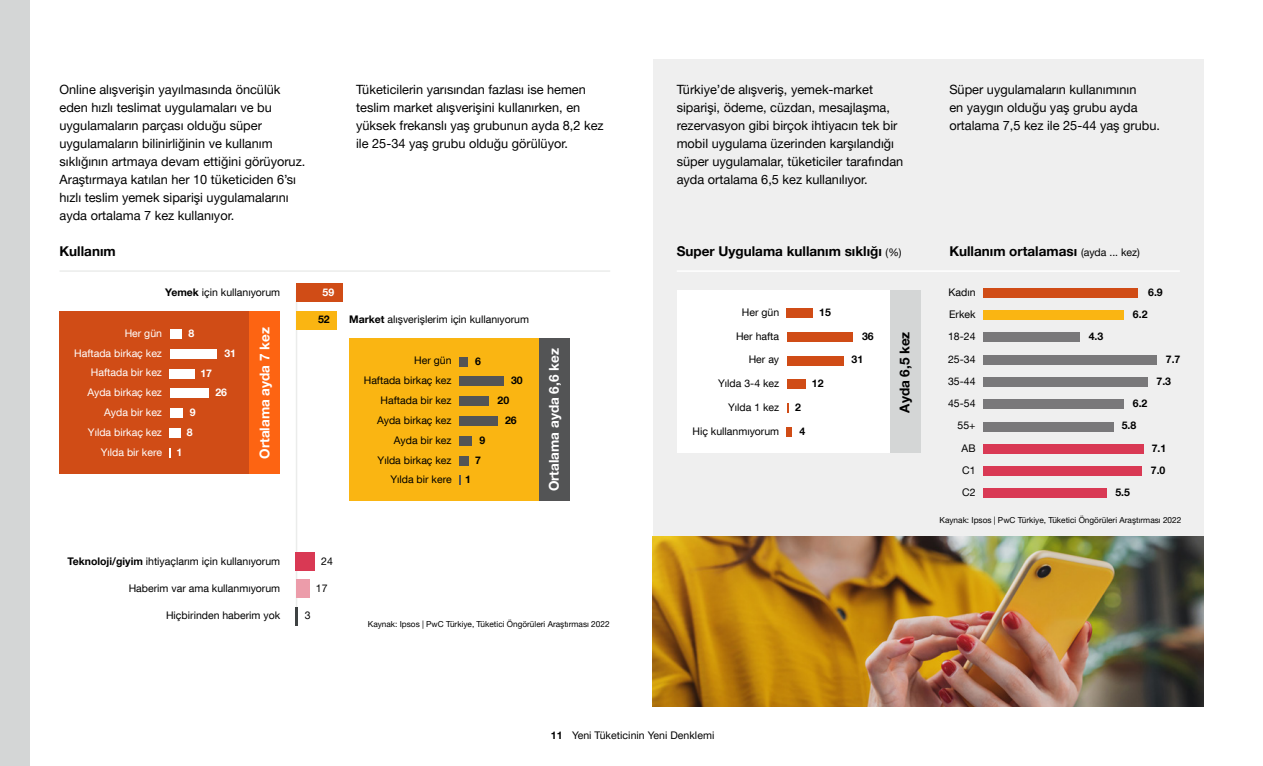
<style>
.page{position:relative;width:1263px;height:766px;background:#fff}
.page>*{position:absolute;margin:0;border:0;box-sizing:border-box;transform-origin:0 0}
.t1{font:700 13.5px "Helvetica Neue LT Pro";color:#000}
.t2{font:700 13.5px "Helvetica Neue LT Pro";color:#fff}
.t3{font:12.75px/18px "Helvetica Neue LT Pro";color:#000}
.t4{font:10.5px/22.2px "Helvetica Neue LT Com";color:#000;text-align:center}
.t5{font:10.5px "Helvetica Neue LT Com";color:#fff}
.t6{font:700 10.5px/22.2px "Helvetica Neue LT Com";color:#000}
.t7{font:10.5px "Helvetica Neue LT Pro";letter-spacing:.005em;color:#000}
.t8{font:700 10.5px "Helvetica Neue LT Com";color:#fff}
.t9{font:700 10.5px "Helvetica Neue LT Pro";color:#fff}
.t10{font:700 10.5px "Helvetica Neue LT Pro";color:#000}
.t11{font:8.25px "Helvetica Neue LT Pro";color:#000}
.s1{font-weight:400;font-size:10.5px}
.s2{font-weight:700}
</style>
<div class="page">
<div style="left:653px;top:60px;width:550px;height:476px;background:#efefef"></div>
<img style="left:653px;top:536px;width:550px;height:170px">
<div style="left:677px;top:290px;width:243px;height:162px;background:#fff"></div>
<hr style="left:296px;top:290px;width:1px;height:335px;background:#ebeceb">
<div style="left:60px;top:311px;width:220px;height:162px;background:#d04c16"></div>
<div style="left:349px;top:338px;width:221px;height:163px;background:#fab512"></div>
<div style="left:250px;top:311px;width:30px;height:162px;background:#fd6412"></div>
<div style="left:890px;top:290px;width:30px;height:162px;background:#d4d6d6"></div>
<div style="left:539px;top:338px;width:31px;height:163px;background:#535455"></div>
<div style="left:0;top:0;width:30px;height:765px;background:#d4d6d6"></div>
<hr style="left:60px;top:270px;width:550px;height:2px;background:#ebeceb">
<hr style="left:677px;top:270px;width:503px;height:2px;background:#fff">
<div style="left:296px;top:284px;width:47px;height:18px;background:#d04c16"></div>
<div style="left:170px;top:329px;width:12px;height:9px;background:#fff"></div>
<div style="left:983px;top:288px;width:155px;height:9px;background:#d04c16"></div>
<div style="left:459px;top:357px;width:9px;height:9px;background:#535455"></div>
<div style="left:170px;top:349px;width:46px;height:9px;background:#fff"></div>
<div style="left:983px;top:310px;width:141px;height:10px;background:#fab512"></div>
<div style="left:459px;top:376px;width:45px;height:10px;background:#535455"></div>
<div style="left:170px;top:369px;width:25px;height:9px;background:#fff"></div>
<div style="left:983px;top:333px;width:97px;height:9px;background:#79787a"></div>
<div style="left:459px;top:396px;width:30px;height:10px;background:#535455"></div>
<div style="left:170px;top:388px;width:39px;height:10px;background:#fff"></div>
<div style="left:983px;top:355px;width:173px;height:9px;background:#79787a"></div>
<div style="left:459px;top:416px;width:39px;height:9px;background:#535455"></div>
<div style="left:170px;top:408px;width:12px;height:10px;background:#fff"></div>
<div style="left:983px;top:377px;width:164px;height:9px;background:#79787a"></div>
<div style="left:983px;top:422px;width:130px;height:9px;background:#79787a"></div>
<div style="left:983px;top:444px;width:160px;height:9px;background:#d93954"></div>
<div style="left:983px;top:466px;width:159px;height:9px;background:#d93954"></div>
<div style="left:983px;top:488px;width:124px;height:10px;background:#d93954"></div>
<div style="left:459px;top:436px;width:13px;height:9px;background:#535455"></div>
<div style="left:170px;top:428px;width:11px;height:9px;background:#fff"></div>
<div style="left:459px;top:456px;width:10px;height:9px;background:#535455"></div>
<div style="left:787px;top:308px;width:26px;height:9px;background:#d04c16"></div>
<div style="left:787px;top:332px;width:66px;height:9px;background:#d04c16"></div>
<div style="left:787px;top:356px;width:56px;height:9px;background:#d04c16"></div>
<div style="left:787px;top:379px;width:19px;height:10px;background:#d04c16"></div>
<svg style="left:787px;top:403px;width:2px;height:9px"></svg>
<div style="left:787px;top:427px;width:5px;height:9px;background:#d04c16"></div>
<div style="left:983px;top:399px;width:141px;height:10px;background:#79787a"></div>
<div style="left:296px;top:311px;width:41px;height:18px;background:#fab512"></div>
<div style="left:296px;top:552px;width:19px;height:18px;background:#d93954"></div>
<div style="left:296px;top:579px;width:13px;height:18px;background:#ec9caa"></div>
<svg style="left:296px;top:607px;width:2px;height:18px"></svg>
<p class="t3" style="left:677px;top:80px;width:228px">Türkiye’de alışveriş, yemek-market siparişi, ödeme, cüzdan, mesajlaşma, rezervasyon gibi birçok ihtiyacın tek bir mobil uygulama üzerinden karşılandığı süper uygulamalar, tüketiciler tarafından ayda ortalama 6,5 kez kullanılıyor.</p>
<p class="t3" style="left:949px;top:80px;width:212px">Süper uygulamaların kullanımının<br>en yaygın olduğu yaş grubu ayda ortalama 7,5 kez ile 25-44 yaş grubu.</p>
<p class="t3" style="left:60px;top:80px;width:247px">Online alışverişin yayılmasında öncülük eden hızlı teslimat uygulamaları ve bu uygulamaların parçası olduğu süper uygulamaların bilinirliğinin ve kullanım sıklığının artmaya devam ettiğini görüyoruz.<br>Araştırmaya katılan her 10 tüketiciden 6’sı hızlı teslim yemek siparişi uygulamalarını ayda ortalama 7 kez kullanıyor.</p>
<p class="t1" style="left:60px;top:242px;width:58px">Kullanım</p>
<p class="t1" style="left:677px;top:242px;width:226px">Super Uygulama kullanım sıklığı <span class="s1">(%)</span></p>
<p class="t1" style="left:949px;top:242px;width:192px">Kullanım ortalaması <span class="s1">(ayda ... kez)</span></p>
<p class="t3" style="left:356px;top:80px;width:249px">Tüketicilerin yarısından fazlası ise hemen teslim market alışverişini kullanırken, en yüksek frekanslı yaş grubunun ayda 8,2 kez ile 25-34 yaş grubu olduğu görülüyor.</p>
<p class="t4" style="left:165px;top:281px;width:116px"><span class="s2">Yemek</span> için kullanıyorum</p>
<p class="t9" style="left:323px;top:286px;width:13px">59</p>
<p class="t10" style="left:318px;top:313px;width:13px">52</p>
<p class="t4" style="left:742px;top:301px;width:39px">Her gün</p>
<p class="t6" style="left:819px;top:300px;width:13px">15</p>
<p class="t4" style="left:349px;top:308px;width:181px"><span class="s2">Market</span> alışverişlerim için kullanıyorum</p>
<p class="t2" style="left:256px;top:458px;width:133px;rotate:-90deg">Ortalama ayda 7 kez</p>
<p class="t1" style="left:896px;top:412px;width:82px;rotate:-90deg">Ayda 6,5 kez</p>
<p class="t5" style="left:125px;top:326px;width:39px">Her gün</p>
<p class="t8" style="left:188px;top:326px;width:7px">8</p>
<p class="t4" style="left:736px;top:324px;width:45px">Her hafta</p>
<p class="t6" style="left:862px;top:324px;width:13px">36</p>
<p class="t2" style="left:546px;top:491px;width:144px;rotate:-90deg">Ortalama ayda 6,6 kez</p>
<p class="t5" style="left:74px;top:346px;width:89px">Haftada birkaç kez</p>
<p class="t8" style="left:224px;top:346px;width:13px">31</p>
<p class="t4" style="left:749px;top:348px;width:32px">Her ay</p>
<p class="t6" style="left:851px;top:348px;width:13px">31</p>
<p class="t4" style="left:414px;top:349px;width:39px">Her gün</p>
<p class="t6" style="left:475px;top:349px;width:7px">6</p>
<p class="t5" style="left:91px;top:366px;width:73px">Haftada bir kez</p>
<p class="t8" style="left:200px;top:366px;width:13px">17</p>
<p class="t4" style="left:364px;top:369px;width:89px">Haftada birkaç kez</p>
<p class="t6" style="left:511px;top:369px;width:13px">30</p>
<p class="t4" style="left:718px;top:372px;width:63px">Yılda 3-4 kez</p>
<p class="t6" style="left:812px;top:372px;width:13px">12</p>
<p class="t5" style="left:88px;top:386px;width:76px">Ayda birkaç kez</p>
<p class="t8" style="left:215px;top:386px;width:13px">26</p>
<p class="t4" style="left:380px;top:389px;width:73px">Haftada bir kez</p>
<p class="t6" style="left:498px;top:389px;width:13px">20</p>
<p class="t4" style="left:728px;top:396px;width:53px">Yılda 1 kez</p>
<p class="t6" style="left:795px;top:395px;width:7px">2</p>
<p class="t5" style="left:104px;top:406px;width:59px">Ayda bir kez</p>
<p class="t8" style="left:190px;top:405px;width:7px">9</p>
<p class="t4" style="left:377px;top:408px;width:76px">Ayda birkaç kez</p>
<p class="t6" style="left:505px;top:408px;width:13px">26</p>
<p class="t4" style="left:692px;top:419px;width:88px">Hiç kullanmıyorum</p>
<p class="t6" style="left:800px;top:419px;width:7px">4</p>
<p class="t5" style="left:88px;top:425px;width:76px">Yılda birkaç kez</p>
<p class="t8" style="left:187px;top:425px;width:7px">8</p>
<p class="t4" style="left:394px;top:428px;width:59px">Ayda bir kez</p>
<p class="t6" style="left:480px;top:428px;width:7px">9</p>
<p class="t5" style="left:101px;top:445px;width:63px">Yılda bir kere</p>
<p class="t8" style="left:176px;top:445px;width:7px">1</p>
<p class="t4" style="left:378px;top:448px;width:76px">Yılda birkaç kez</p>
<p class="t6" style="left:475px;top:448px;width:7px">7</p>
<p class="t4" style="left:390px;top:468px;width:63px">Yılda bir kere</p>
<p class="t6" style="left:465px;top:468px;width:7px">1</p>
<p class="t4" style="left:68px;top:549px;width:214px"><span class="s2">Teknoloji/giyim</span> ihtiyaçlarım için kullanıyorum</p>
<p class="t4" style="left:129px;top:576px;width:153px">Haberim var ama kullanmıyorum</p>
<p class="t4" style="left:166px;top:604px;width:116px">Hiçbirinden haberim yok</p>
<p class="t7" style="left:321px;top:554px;width:13px">24</p>
<p class="t7" style="left:316px;top:581px;width:13px">17</p>
<p class="t7" style="left:305px;top:608px;width:7px">3</p>
<p class="t11" style="left:368px;top:618px;width:243px">Kaynak: Ipsos | PwC Türkiye, Tüketici Öngörüleri Araştırması 2022</p>
<p class="t4" style="left:948px;top:280px;width:29px">Kadın</p>
<p class="t6" style="left:1148px;top:280px;width:16px">6.9</p>
<p class="t4" style="left:949px;top:303px;width:28px">Erkek</p>
<p class="t6" style="left:1133px;top:303px;width:16px">6.2</p>
<p class="t4" style="left:948px;top:325px;width:29px">18-24</p>
<p class="t6" style="left:1089px;top:325px;width:16px">4.3</p>
<p class="t4" style="left:948px;top:347px;width:29px">25-34</p>
<p class="t6" style="left:1166px;top:347px;width:16px">7.7</p>
<p class="t4" style="left:948px;top:369px;width:29px">35-44</p>
<p class="t4" style="left:957px;top:414px;width:19px">55+<br>AB<br>C1<br>C2</p>
<p class="t4" style="left:948px;top:392px;width:29px">45-54</p>
<p class="t6" style="left:1133px;top:392px;width:16px">6.2</p>
<p class="t6" style="left:1122px;top:414px;width:16px">5.8</p>
<p class="t6" style="left:1156px;top:369px;width:16px">7.3</p>
<p class="t6" style="left:1115px;top:481px;width:16px">5.5</p>
<p class="t6" style="left:1151px;top:436px;width:17px">7.1<br>7.0</p>
<p class="t11" style="left:939px;top:514px;width:243px">Kaynak: Ipsos | PwC Türkiye, Tüketici Öngörüleri Araştırması 2022</p>
<p class="t7" style="left:551px;top:728px;width:165px"><span class="s2">11</span> Yeni Tüketicinin Yeni Denklemi</p>
</div>
